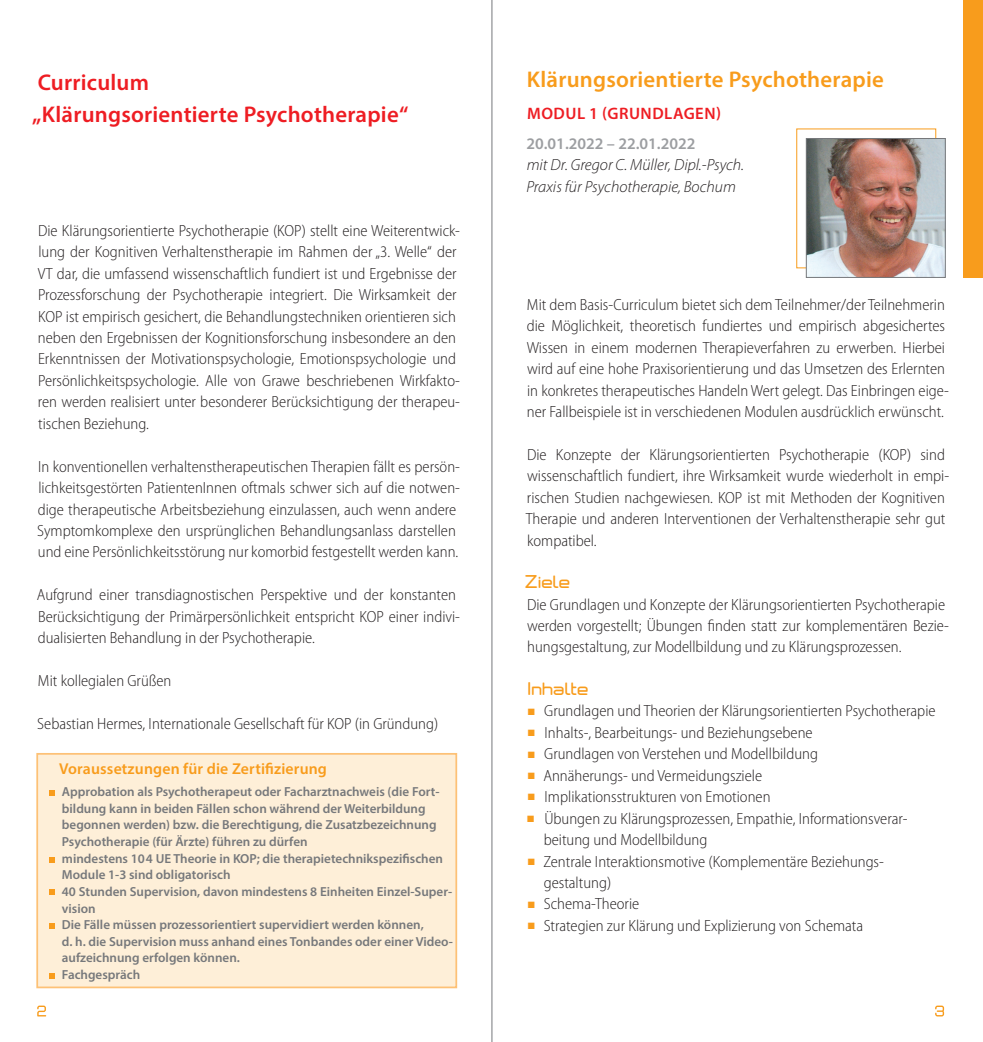
<style>
.page{position:relative;width:983px;height:1042px;background:#fff}
.page>*{position:absolute;margin:0;border:0;box-sizing:border-box;transform-origin:0 0}
.t1{font:600 22.75px/31.5px "Myriad Pro";letter-spacing:.01em;color:#ee1d23}
.t2{font:600 22.75px "Myriad Pro";letter-spacing:.01em;color:#f89c1c}
.t3{font:600 16.62px "Myriad Pro";color:#ee1d23}
.t4{font:300 semi-condensed 16.1px/21.3px "Myriad Pro";color:#231f20}
.t5{font:italic 300 16.1px/21.3px "Myriad Pro";color:#231f20}
.t6{font:600 16.1px "Myriad Pro";color:#9c9ea1}
.t7{font:500 16.1px "Neogrey";color:#f89c1c}
.t8{font:600 15.75px "Myriad Pro";letter-spacing:.01em;color:#f89c1c}
.t9{font:600 13.12px/16.6px "Myriad Pro";color:#76787b}
</style>
<div class="page">
<div style="left:962px;top:0;width:20px;height:278px;background:#f89c1c"></div>
<svg style="left:37px;top:1005px;width:9px;height:11px"></svg>
<svg style="left:935px;top:1005px;width:8px;height:11px"></svg>
<div style="left:36px;top:753px;width:421px;height:235px;background:#feefd8;border:2px solid #fdc176"></div>
<svg style="left:50px;top:791px;width:5px;height:5px"></svg>
<svg style="left:50px;top:857px;width:5px;height:5px"></svg>
<svg style="left:50px;top:889px;width:5px;height:6px"></svg>
<svg style="left:50px;top:923px;width:5px;height:5px"></svg>
<svg style="left:50px;top:973px;width:5px;height:6px"></svg>
<div style="left:796px;top:128px;width:139px;height:140px;border:1px solid #f89c1c"></div>
<img style="left:807px;top:140px;width:136px;height:136px">
<div style="left:805px;top:138px;width:140px;height:140px;border:1px solid #76787b"></div>
<hr style="left:491px;top:0;width:1px;height:1042px;background:#76787b">
<h1 class="t1" style="left:32px;top:66px;width:377px">Curriculum<br>„Klärungsorientierte Psychotherapie“</h1>
<p class="t4" style="left:38px;top:220px;width:423px">Die Klärungsorientierte Psychotherapie (KOP) stellt eine Weiterentwick&shy;lung der Kognitiven Verhaltenstherapie im Rahmen der „3. Welle“ der VT dar, die umfassend wissenschaftlich fundiert ist und Ergebnisse der Prozessforschung der Psychotherapie integriert. Die Wirksamkeit der KOP ist empirisch gesichert, die Behandlungstechniken orientieren sich neben den Ergebnissen der Kognitionsforschung insbesondere an den Erkenntnissen der Motivationspsychologie, Emotionspsychologie und Persönlichkeitspsychologie. Alle von Grawe beschriebenen Wirkfakto&shy;ren werden realisiert unter besonderer Berücksichtigung der therapeu&shy;tischen Beziehung.</p>
<p class="t4" style="left:37px;top:456px;width:424px">In konventionellen verhaltenstherapeutischen Therapien fällt es persön&shy;lichkeitsgestörten PatientenInnen oftmals schwer sich auf die notwen&shy;dige therapeutische Arbeitsbeziehung einzulassen, auch wenn andere Symptomkomplexe den ursprünglichen Behandlungsanlass darstellen und eine Persönlichkeitsstörung nur komorbid festgestellt werden kann.</p>
<p class="t4" style="left:37px;top:584px;width:424px">Aufgrund einer transdiagnostischen Perspektive und der konstanten<br>Berücksichtigung der Primärpersönlichkeit entspricht KOP einer indivi&shy;dualisierten Behandlung in der Psychotherapie.</p>
<p class="t4" style="left:38px;top:670px;width:135px">Mit kollegialen Grüßen</p>
<p class="t4" style="left:37px;top:713px;width:402px">Sebastian Hermes, Internationale Gesellschaft für KOP (in Gründung)</p>
<p class="t8" style="left:59px;top:758px;width:269px">Voraussetzungen für die Zertifizierung</p>
<p class="t9" style="left:62px;top:783px;width:392px">Approbation als Psychotherapeut oder Facharztnachweis (die Fort&shy;bildung kann in beiden Fällen schon während der Weiterbildung begonnen werden) bzw. die Berechtigung, die Zusatzbezeichnung Psychotherapie (für Ärzte) führen zu dürfen<br>mindestens 104 UE Theorie in KOP; die therapietechnikspezifischen Module 1-3 sind obligatorisch<br>40 Stunden Supervision, davon mindestens 8 Einheiten Einzel-Super&shy;vision<br>Die Fälle müssen prozessorientiert supervidiert werden können,<br>d. h. die Supervision muss anhand eines Tonbandes oder einer Video&shy;aufzeichnung erfolgen können.<br>Fachgespräch</p>
<h1 class="t2" style="left:527px;top:64px;width:358px">Klärungsorientierte Psychotherapie</h1>
<p class="t3" style="left:527px;top:103px;width:13px">modul</p>
<p class="t3" style="left:589px;top:103px;width:75px">1 (Grundlage</p>
<p class="t3" style="left:704px;top:103px;width:18px">n)</p>
<p class="t6" style="left:526px;top:133px;width:170px">20.01.2022 – 22.01.2022</p>
<p class="t5" style="left:526px;top:154px;width:219px">mit Dr. Gregor C. Müller, Dipl.-Psych.<br>Praxis für Psychotherapie, Bochum</p>
<p class="t4" style="left:526px;top:294px;width:424px">Mit dem Basis-Curriculum bietet sich dem Teilnehmer/der Teilnehmerin die Möglichkeit, theoretisch fundiertes und empirisch abgesichertes Wissen in einem modernen Therapieverfahren zu erwerben. Hierbei wird auf eine hohe Praxisorientierung und das Umsetzen des Erlernten in konkretes therapeutisches Handeln Wert gelegt. Das Einbringen eige&shy;ner Fallbeispiele ist in verschiedenen Modulen ausdrücklich erwünscht.</p>
<p class="t4" style="left:525px;top:444px;width:424px">Die Konzepte der Klärungsorientierten Psychotherapie (KOP) sind wissenschaftlich fundiert, ihre Wirksamkeit wurde wiederholt in empi&shy;rischen Studien nachgewiesen. KOP ist mit Methoden der Kognitiven Therapie und anderen Interventionen der Verhaltenstherapie sehr gut kompatibel.</p>
<p class="t7" style="left:525px;top:571px;width:47px">Ziele</p>
<p class="t4" style="left:527px;top:594px;width:423px">Die Grundlagen und Konzepte der Klärungsorientierten Psychotherapie werden vorgestellt; Übungen finden statt zur komplementären Bezie&shy;hungsgestaltung, zur Modellbildung und zu Klärungsprozessen.</p>
<p class="t7" style="left:528px;top:678px;width:62px">Inhalte</p>
<p class="t4" style="left:543px;top:701px;width:393px">Grundlagen und Theorien der Klärungsorientierten Psychotherapie Inhalts-, Bearbeitungs- und Beziehungsebene<br>Grundlagen von Verstehen und Modellbildung<br>Annäherungs- und Vermeidungsziele<br>Implikationsstrukturen von Emotionen<br>Übungen zu Klärungsprozessen, Empathie, Informationsverar&shy;beitung und Modellbildung<br>Zentrale Interaktionsmotive (Komplementäre Beziehungs&shy;gestaltung)<br>Schema-Theorie<br>Strategien zur Klärung und Explizierung von Schemata</p>
</div>
